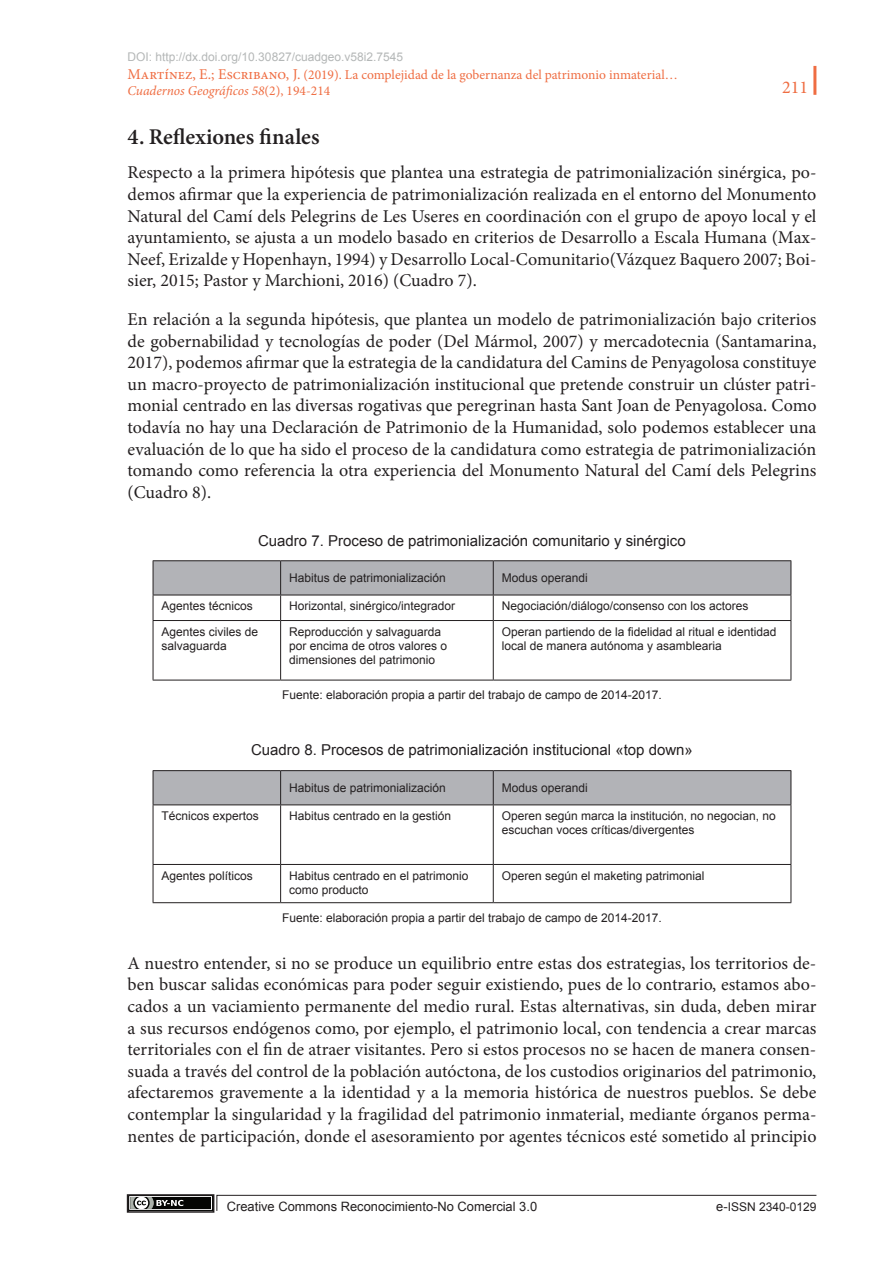
<style>
.page{position:relative;width:893px;height:1263px;background:#fff}
.page>*{position:absolute;margin:0;border:0;box-sizing:border-box;transform-origin:0 0}
.t1{font:600 22.5px "Minion Pro";letter-spacing:-.005em;color:#231f20}
.t2{font:18px/21.6px "Minion Pro";color:#231f20;text-align:justify}
.t3{font:18px "Minion Pro";color:#ef6d42}
.t4{font:15px "Arial";color:#231f20}
.t5{font:13.5px/16.2px "Minion Pro";color:#ef6d42}
.t6{font:12.9px "Arial";color:#231f20}
.t7{font:12px/14.4px "Arial";color:#231f20}
.t8{font:12px "Arial";color:#b4b7b7}
.s1{font-size:15px}
.s2{font-style:italic}
.s3{font-size:12.9px}
</style>
<div class="page">
<hr style="left:813px;top:66px;width:3px;height:29px;background:#ef6d42">
<div style="left:130px;top:1197px;width:81px;height:12px;background:#040503"></div>
<svg style="left:130px;top:1197px;width:53px;height:12px"></svg>
<div style="left:127px;top:1194px;width:87px;height:19px;border:2px solid #231f20"></div>
<svg style="left:216px;top:1194px;width:601px;height:17px"></svg>
<svg style="left:153px;top:561px;width:639px;height:59px"></svg>
<hr style="left:153px;top:620px;width:128px;height:1px;background:#231f20">
<hr style="left:153px;top:621px;width:1px;height:59px;background:#231f20">
<hr style="left:281px;top:620px;width:212px;height:1px;background:#231f20">
<hr style="left:280px;top:621px;width:1px;height:59px;background:#231f20">
<hr style="left:493px;top:620px;width:298px;height:1px;background:#231f20">
<hr style="left:493px;top:621px;width:1px;height:59px;background:#231f20">
<hr style="left:791px;top:621px;width:1px;height:59px;background:#231f20">
<hr style="left:153px;top:680px;width:128px;height:1px;background:#231f20">
<hr style="left:281px;top:680px;width:212px;height:1px;background:#231f20">
<hr style="left:493px;top:680px;width:298px;height:1px;background:#231f20">
<hr style="left:153px;top:560px;width:128px;height:1px;background:#231f20">
<hr style="left:153px;top:561px;width:1px;height:34px;background:#231f20">
<hr style="left:281px;top:560px;width:212px;height:1px;background:#231f20">
<hr style="left:493px;top:560px;width:298px;height:1px;background:#231f20">
<hr style="left:791px;top:561px;width:1px;height:34px;background:#231f20">
<hr style="left:153px;top:595px;width:128px;height:1px;background:#231f20">
<hr style="left:281px;top:595px;width:212px;height:1px;background:#231f20">
<hr style="left:493px;top:595px;width:298px;height:1px;background:#231f20">
<div style="left:154px;top:771px;width:637px;height:33px;background:#b2b3b7"></div>
<hr style="left:153px;top:770px;width:128px;height:1px;background:#231f20">
<hr style="left:153px;top:771px;width:1px;height:33px;background:#231f20">
<hr style="left:281px;top:770px;width:212px;height:1px;background:#231f20">
<hr style="left:280px;top:771px;width:1px;height:33px;background:#231f20">
<hr style="left:493px;top:770px;width:298px;height:1px;background:#231f20">
<hr style="left:493px;top:771px;width:1px;height:33px;background:#231f20">
<hr style="left:791px;top:771px;width:1px;height:33px;background:#231f20">
<hr style="left:153px;top:804px;width:128px;height:1px;background:#231f20">
<hr style="left:281px;top:804px;width:212px;height:1px;background:#231f20">
<hr style="left:493px;top:804px;width:298px;height:1px;background:#231f20">
<hr style="left:153px;top:805px;width:1px;height:59px;background:#231f20">
<hr style="left:280px;top:805px;width:1px;height:59px;background:#231f20">
<hr style="left:493px;top:805px;width:1px;height:59px;background:#231f20">
<hr style="left:791px;top:805px;width:1px;height:59px;background:#231f20">
<hr style="left:153px;top:864px;width:128px;height:1px;background:#231f20">
<hr style="left:153px;top:865px;width:1px;height:37px;background:#231f20">
<hr style="left:281px;top:864px;width:212px;height:1px;background:#231f20">
<hr style="left:280px;top:865px;width:1px;height:37px;background:#231f20">
<hr style="left:493px;top:864px;width:298px;height:1px;background:#231f20">
<hr style="left:493px;top:865px;width:1px;height:37px;background:#231f20">
<hr style="left:791px;top:865px;width:1px;height:37px;background:#231f20">
<hr style="left:153px;top:902px;width:128px;height:1px;background:#231f20">
<hr style="left:281px;top:902px;width:212px;height:1px;background:#231f20">
<hr style="left:493px;top:902px;width:298px;height:1px;background:#231f20">
<p class="t8" style="left:128px;top:49px;width:277px">DOI: http://dx.doi.org/10.30827/cuadgeo.v58i2.7545</p>
<p class="t5" style="left:128px;top:66px;width:552px"><span class="s1">Martínez, E.; Escribano, J.</span> (2019). La complejidad de la gobernanza del patrimonio inmaterial…<br><span class="s2">Cuadernos Geográficos 58</span>(2), 194-214</p>
<p class="t1" style="left:128px;top:121px;width:193px">4. Reflexiones finales</p>
<p class="t2" style="left:128px;top:162px;width:690px">Respecto a la primera hipótesis que plantea una estrategia de patrimonialización sinérgica, po&shy;demos afirmar que la experiencia de patrimonialización realizada en el entorno del Monumento Natural del Camí dels Pelegrins de Les Useres en coordinación con el grupo de apoyo local y el ayuntamiento, se ajusta a un modelo basado en criterios de Desarrollo a Escala Humana (Max-Neef, Erizalde y Hopenhayn, 1994) y Desarrollo Local-Comunitario(Vázquez Baquero 2007; Boi&shy;sier, 2015; Pastor y Marchioni, 2016) (Cuadro 7).</p>
<p class="t2" style="left:128px;top:308px;width:690px">En relación a la segunda hipótesis, que plantea un modelo de patrimonialización bajo criterios de gobernabilidad y tecnologías de poder (Del Mármol, 2007) y mercadotecnia (Santamarina, 2017), podemos afirmar que la estrategia de la candidatura del Camins de Penyagolosa constituye un macro-proyecto de patrimonialización institucional que pretende construir un clúster patri&shy;monial centrado en las diversas rogativas que peregrinan hasta Sant Joan de Penyagolosa. Como todavía no hay una Declaración de Patrimonio de la Humanidad, solo podemos establecer una evaluación de lo que ha sido el proceso de la candidatura como estrategia de patrimonialización tomando como referencia la otra experiencia del Monumento Natural del Camí dels Pelegrins (Cuadro 8).</p>
<p class="t4" style="left:258px;top:530px;width:429px">Cuadro 7. Proceso de patrimonialización comunitario y sinérgico</p>
<p class="t7" style="left:289px;top:571px;width:158px">Habitus de patrimonialización</p>
<p class="t7" style="left:502px;top:571px;width:88px">Modus operandi</p>
<p class="t7" style="left:162px;top:599px;width:93px">Agentes técnicos</p>
<p class="t7" style="left:289px;top:599px;width:168px">Horizontal, sinérgico/integrador</p>
<p class="t7" style="left:502px;top:599px;width:248px">Negociación/diálogo/consenso con los actores</p>
<p class="t7" style="left:162px;top:624px;width:98px">Agentes civiles de salvaguarda</p>
<p class="t7" style="left:289px;top:624px;width:160px">Reproducción y salvaguarda por encima de otros valores o dimensiones del patrimonio</p>
<p class="t7" style="left:502px;top:624px;width:276px">Operan partiendo de la fidelidad al ritual e identidad local de manera autónoma y asamblearia</p>
<p class="t7" style="left:282px;top:688px;width:381px">Fuente: elaboración propia a partir del trabajo de campo de 2014-2017.</p>
<p class="t3" style="left:782px;top:75px;width:27px">211</p>
<p class="t4" style="left:251px;top:740px;width:443px">Cuadro 8. Procesos de patrimonialización institucional «top down»</p>
<p class="t7" style="left:289px;top:781px;width:158px">Habitus de patrimonialización</p>
<p class="t7" style="left:502px;top:781px;width:88px">Modus operandi</p>
<p class="t7" style="left:162px;top:809px;width:99px">Técnicos expertos</p>
<p class="t7" style="left:289px;top:809px;width:164px">Habitus centrado en la gestión</p>
<p class="t7" style="left:502px;top:809px;width:276px">Operen según marca la institución, no negocian, no escuchan voces críticas/divergentes</p>
<p class="t7" style="left:162px;top:868px;width:93px">Agentes políticos</p>
<p class="t7" style="left:289px;top:868px;width:181px">Habitus centrado en el patrimonio como producto</p>
<p class="t7" style="left:502px;top:868px;width:204px">Operen según el maketing patrimonial</p>
<p class="t7" style="left:282px;top:910px;width:381px">Fuente: elaboración propia a partir del trabajo de campo de 2014-2017.</p>
<p class="t2" style="left:128px;top:952px;width:690px">A nuestro entender, si no se produce un equilibrio entre estas dos estrategias, los territorios de&shy;ben buscar salidas económicas para poder seguir existiendo, pues de lo contrario, estamos abo&shy;cados a un vaciamiento permanente del medio rural. Estas alternativas, sin duda, deben mirar a sus recursos endógenos como, por ejemplo, el patrimonio local, con tendencia a crear marcas territoriales con el fin de atraer visitantes. Pero si estos procesos no se hacen de manera consen&shy;suada a través del control de la población autóctona, de los custodios originarios del patrimonio, afectaremos gravemente a la identidad y a la memoria histórica de nuestros pueblos. Se debe contemplar la singularidad y la fragilidad del patrimonio inmaterial, mediante órganos perma&shy;nentes de participación, donde el asesoramiento por agentes técnicos esté sometido al principio</p>
<p class="t6" style="left:227px;top:1198px;width:312px">Creative Commons Reconocimiento-No Comercial 3.0</p>
<p class="t7" style="left:716px;top:1200px;width:102px"><span class="s3">e-</span>ISSN 2340-0129</p>
</div>
